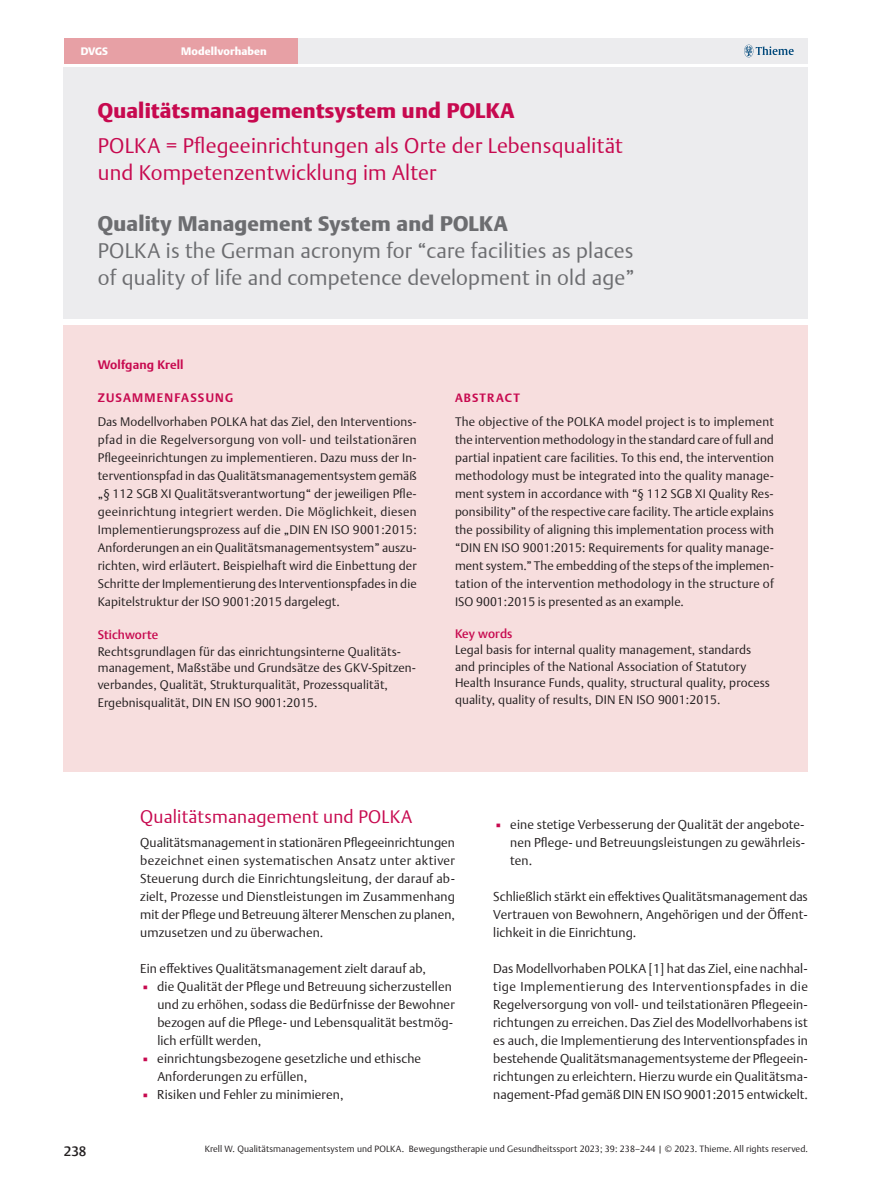
<style>
.page{position:relative;width:893px;height:1191px;background:#fff}
.page>*{position:absolute;margin:0;border:0;box-sizing:border-box;transform-origin:0 0}
.t1{font:300 21px/27px "Thieme Argo 2011";letter-spacing:.01em;color:#6c6d70}
.t2{font:300 21px/27px "Thieme Argo 2011";letter-spacing:.01em;color:#c7094f}
.t3{font:900 21px "Thieme Argo 2011";letter-spacing:.01em;color:#c7094f}
.t4{font:900 21px "Thieme Argo 2011";letter-spacing:.01em;color:#6c6d70}
.t5{font:300 18px "Thieme Argo 2011";letter-spacing:.01em;color:#c7094f}
.t6{font:500 13.5px "Thieme Argo 2011";color:#231f20}
.t7{font:300 12.75px/18px "Thieme Argo 2011";letter-spacing:.01em;color:#231f20;text-align:justify}
.t8{font:300 12.3px/18px "Thieme Argo 2011";letter-spacing:.01em;color:#231f20;text-align:justify}
.t9{font:500 12.3px "Thieme Argo 2011";letter-spacing:.005em;color:#c7094f}
.t10{font:700 12.3px "Thieme Argo 2011";letter-spacing:.09em;color:#c7094f}
.t11{font:700 12.3px "Thieme Argo 2011";letter-spacing:.01em;color:#c7094f}
.t12{font:700 12px "Thieme Argo 2011";letter-spacing:.1em;color:#c7094f}
.t13{font:900 10.8px "Thieme Argo 2011";letter-spacing:.01em;color:#fff}
.t14{font:300 9px "Thieme Argo 2011";letter-spacing:.01em;color:#231f20}
.s1{color:#c7094f}
</style>
<div class="page">
<div style="left:298px;top:38px;width:510px;height:26px;background:#ececee"></div>
<div style="left:64px;top:38px;width:234px;height:26px;background:#e7a0a5"></div>
<svg style="left:744px;top:45px;width:50px;height:12px"></svg>
<div style="left:64px;top:67px;width:744px;height:252px;background:#ececee"></div>
<div style="left:64px;top:325px;width:744px;height:446px;background:#f7dede"></div>
<p class="t13" style="left:81px;top:45px;width:29px">DVGS</p>
<p class="t13" style="left:181px;top:45px;width:87px">Modellvorhaben</p>
<h1 class="t3" style="left:98px;top:97px;width:418px">Qualitätsmanagementsystem und POLKA</h1>
<h1 class="t2" style="left:98px;top:132px;width:526px">POLKA = Pflegeeinrichtungen als Orte der Lebensqualität und Kompetenzentwicklung im Alter</h1>
<h1 class="t4" style="left:98px;top:210px;width:411px">Quality Management System and POLKA</h1>
<h1 class="t1" style="left:98px;top:236px;width:538px">POLKA is the German acronym for “care facilities as places of quality of life and competence development in old age”</h1>
<p class="t11" style="left:98px;top:357px;width:87px">Wolfgang Krell</p>
<p class="t10" style="left:98px;top:390px;width:137px">ZUSAMMENFASSUNG</p>
<p class="t8" style="left:98px;top:412px;width:320px">Das Modellvorhaben POLKA hat das Ziel, den Interventions&shy;pfad in die Regelversorgung von voll- und teilstationären Pflegeeinrichtungen zu implementieren. Dazu muss der In&shy;terventionspfad in das Qualitätsmanagementsystem gemäß „§ 112 SGB XI Qualitätsverantwortung“ der jeweiligen Pfle&shy;geeinrichtung integriert werden. Die Möglichkeit, diesen Implementierungsprozess auf die „DIN EN ISO 9001:2015:<br>Anforderungen an ein Qualitätsmanagementsystem” auszu&shy;richten, wird erläutert. Beispielhaft wird die Einbettung der Schritte der Implementierung des Interventionspfades in die Kapitelstruktur der ISO 9001:2015 dargelegt.</p>
<p class="t9" style="left:98px;top:627px;width:62px">Stichworte</p>
<p class="t8" style="left:98px;top:642px;width:320px;line-height:16.5px;text-align:left">Rechtsgrundlagen für das einrichtungsinterne Qualitäts&shy;management , Maßstäbe und Grundsätze des GKV-Spitzen&shy;verbandes , Qualität , Strukturqualität , Prozessqualität ,</p>
<p class="t8" style="left:98px;top:693px;width:221px">Ergebnisqualität , DIN EN ISO 9001:2015.</p>
<p class="t12" style="left:455px;top:390px;width:66px">ABSTRACT</p>
<p class="t8" style="left:455px;top:412px;width:320px">The objective of the POLKA model project is to implement the intervention methodology in the standard care of full and partial inpatient care facilities. To this end, the intervention methodology must be integrated into the quality manage&shy;ment system in accordance with “§ 112 SGB XI Quality Res&shy;ponsibility” of the respective care facility. The article explains the possibility of aligning this implementation process with “DIN EN ISO 9001:2015: Requirements for quality manage&shy;ment system.” The embedding of the steps of the implemen&shy;tation of the intervention methodology in the structure of ISO 9001:2015 is presented as an example.</p>
<p class="t9" style="left:455px;top:625px;width:59px">Key words</p>
<p class="t8" style="left:455px;top:641px;width:317px;line-height:16.5px;text-align:left">Legal basis for internal quality management , standards and principles of the National Association of Statutory Health Insurance Funds , quality , structural quality , process quality , quality of results , DIN EN ISO 9001:2015.</p>
<p class="t6" style="left:64px;top:1143px;width:24px">238</p>
<h2 class="t5" style="left:140px;top:805px;width:273px">Qualitätsmanagement und POLKA</h2>
<p class="t7" style="left:140px;top:833px;width:316px">Qualitätsmanagement in stationären Pflegeeinrichtungen bezeichnet einen systematischen Ansatz unter aktiver Steuerung durch die Einrichtungsleitung, der darauf ab&shy;zielt, Prozesse und Dienstleistungen im Zusammenhang mit der Pflege und Betreuung älterer Menschen zu planen, umzusetzen und zu überwachen.</p>
<p class="t7" style="left:140px;top:959px;width:287px">Ein effektives Qualitätsmanagement zielt darauf ab,</p>
<p class="t7" style="left:157px;top:977px;width:299px;text-align:left;text-indent:-17px"><span class="s1">▪</span> die Qualität der Pflege und Betreuung sicherzustellen und zu erhöhen, sodass die Bedürfnisse der Bewohner bezogen auf die Pflege- und Lebensqualität bestmög&shy;lich erfüllt werden,</p>
<p class="t7" style="left:157px;top:1049px;width:265px;text-indent:-17px"><span class="s1">▪</span> einrichtungsbezogene gesetzliche und ethische<br>Anforderungen zu erfüllen,</p>
<p class="t7" style="left:140px;top:1085px;width:205px"><span class="s1">▪</span> Risiken und Fehler zu minimieren,</p>
<p class="t7" style="left:510px;top:815px;width:297px;text-indent:-17px"><span class="s1">▪</span> eine stetige Verbesserung der Qualität der angebote&shy;nen Pflege- und Betreuungsleistungen zu gewährleis&shy;ten.</p>
<p class="t7" style="left:493px;top:887px;width:316px">Schließlich stärkt ein effektives Qualitätsmanagement das Vertrauen von Bewohnern, Angehörigen und der Öffent&shy;lichkeit in die Einrichtung.</p>
<p class="t7" style="left:493px;top:959px;width:316px">Das Modellvorhaben POLKA [ 1 ] hat das Ziel, eine nachhal&shy;tige Implementierung des Interventionspfades in die Regelversorgung von voll- und teilstationären Pflegeein&shy;richtungen zu erreichen. Das Ziel des Modellvorhabens ist es auch, die Implementierung des Interventionspfades in bestehende Qualitätsmanagementsysteme der Pflegeein&shy;richtungen zu erleichtern. Hierzu wurde ein Qualitätsma&shy;nagement-Pfad gemäß DIN EN ISO 9001:2015 entwickelt.</p>
<p class="t14" style="left:205px;top:1143px;width:605px">Krell W. Qualitätsmanagementsystem und POLKA. Bewegungstherapie und Gesundheitssport 2023 ; 39 : 238 – 244 | © 2023 . Thieme. All rights reserved.</p>
</div>
